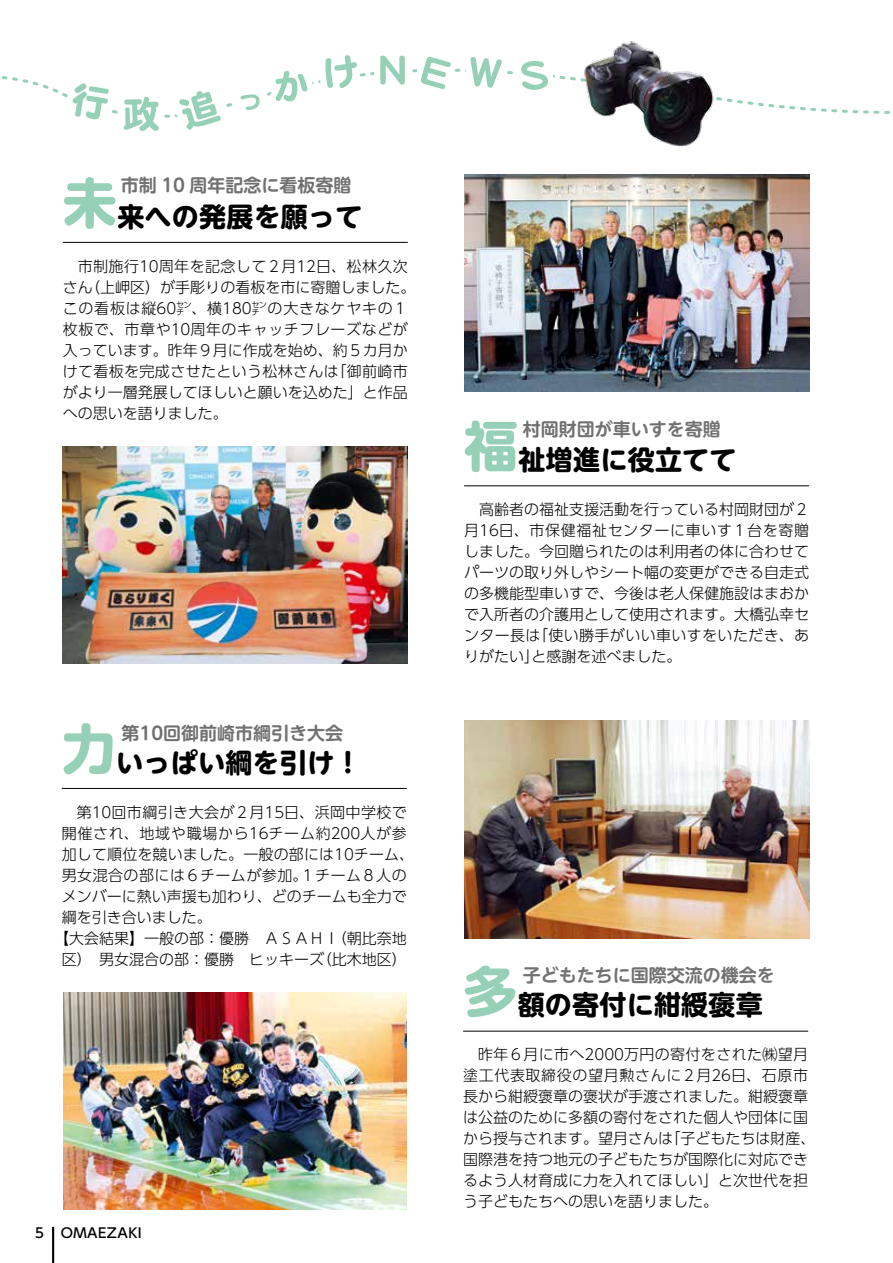
<style>
.page{position:relative;width:893px;height:1263px;background:#fff}
.page>*{position:absolute;margin:0;border:0;box-sizing:border-box;transform-origin:0 0}
.t1{font:700 27px "UD Shin M Go Pro";letter-spacing:.01em;color:#000}
.t2{font:700 18px "UD Shin M Go Pro De";color:#727171}
.t3{font:300 15px/21px "UD Shin Go Pro";color:#000}
.t4{font:300 15px "UD Shin Go Pro";letter-spacing:.04em;color:#000}
.t5{font:300 15px "UD Shin Go Pro";letter-spacing:.03em;color:#000}
.t6{font:300 15px "UD Shin Go Pro";letter-spacing:.05em;color:#000}
.t7{font:300 15px "UD Shin Go Pro";letter-spacing:.045em;color:#000}
.t8{font:300 15px "UD Shin Go Pro";letter-spacing:.025em;color:#000}
.t9{font:500 13.5px "UD Shin Go Pro";letter-spacing:.035em;color:#000}
.s1{font-size:54px;color:#96d0b6}
</style>
<div class="page">
<img style="left:464px;top:174px;width:345px;height:218px">
<hr style="left:63px;top:242px;width:345px;height:1px;background:#000">
<img style="left:63px;top:446px;width:345px;height:218px">
<img style="left:464px;top:720px;width:345px;height:218px">
<hr style="left:463px;top:1031px;width:345px;height:1px;background:#000">
<img style="left:64px;top:992px;width:343px;height:218px">
<hr style="left:62px;top:788px;width:345px;height:1px;background:#000">
<hr style="left:464px;top:485px;width:345px;height:1px;background:#000">
<hr style="left:52px;top:1227px;width:2px;height:36px;background:#000">
<svg style="left:1px;top:68px;width:889px;height:50px"></svg>
<svg style="left:515px;top:60px;width:39px;height:36px"></svg>
<svg style="left:464px;top:57px;width:44px;height:37px"></svg>
<svg style="left:374px;top:55px;width:83px;height:40px"></svg>
<svg style="left:319px;top:55px;width:44px;height:39px"></svg>
<svg style="left:234px;top:68px;width:79px;height:48px"></svg>
<svg style="left:173px;top:85px;width:54px;height:45px"></svg>
<svg style="left:67px;top:77px;width:98px;height:54px"></svg>
<img style="left:582px;top:41px;width:136px;height:106px">
<p class="t1" style="left:63px;top:194px;width:301px"><span class="s1">未</span>来への発展を願って</p>
<p class="t2" style="left:121px;top:171px;width:232px">市制 10 周年記念に看板寄贈</p>
<p class="t3" style="left:78px;top:255px;width:339px;text-align:center">市制施行10周年を記念して２月12日、松林久次（上岬区）が手彫りの看板を市に寄贈しました。</p>
<p class="t3" style="left:63px;top:276px;width:31px">さん</p>
<p class="t6" style="left:63px;top:296px;width:346px">この看板は縦60㌢、横180㌢の大きなケヤキの１</p>
<p class="t4" style="left:63px;top:317px;width:347px">枚板で、市章や10周年のキャッチフレーズなどが</p>
<p class="t3" style="left:63px;top:339px;width:346px">入っています。昨年９月に作成を始め、約５カ月か</p>
<p class="t3" style="left:331px;top:360px;width:78px">「御前崎市</p>
<p class="t3" style="left:63px;top:360px;width:346px">けて看板を完成させたという松林さんは<br>がより一層発展してほしいと願いを込めた」と作品への思いを語りました。</p>
<p class="t1" style="left:62px;top:740px;width:301px"><span class="s1">力</span>いっぱい綱を引け!</p>
<p class="t5" style="left:77px;top:800px;width:332px">第10回市綱引き大会が２月15日、浜岡中学校で</p>
<p class="t7" style="left:62px;top:821px;width:347px">開催され、地域や職場から16チーム約200人が参</p>
<p class="t3" style="left:62px;top:843px;width:354px">加して順位を競いました。一般の部には10チーム、</p>
<p class="t5" style="left:62px;top:863px;width:346px">男女混合の部には６チームが参加１。チーム８人の</p>
<p class="t3" style="left:62px;top:885px;width:347px">メンバーに熱い声援も加わり、どのチームも全力で</p>
<p class="t3" style="left:62px;top:906px;width:151px">綱を引き合いました。</p>
<p class="t3" style="left:332px;top:927px;width:77px">（朝比奈地</p>
<p class="t2" style="left:122px;top:718px;width:223px">第10回御前崎市綱引き大会</p>
<p class="t3" style="left:317px;top:927px;width:92px;text-indent:-262px">【大会結果】一般の部：優勝　ＡＳＡＨＩ<br>（比木地区(</p>
<p class="t3" style="left:62px;top:948px;width:264px">区）　男女混合の部：優勝　ヒッキーズ</p>
<p class="t9" style="left:35px;top:1221px;width:10px">5</p>
<p class="t9" style="left:61px;top:1221px;width:83px">OMAEZAKI</p>
<p class="t2" style="left:523px;top:414px;width:199px">村岡財団が車いすを寄贈</p>
<p class="t1" style="left:464px;top:438px;width:274px"><span class="s1">福</span>祉増進に役立てて</p>
<p class="t3" style="left:464px;top:498px;width:347px;text-align:right">高齢者の福祉支援活動を行っている村岡財団が２月16日、市保健福祉センターに車いす１台を寄贈しました。今回贈られたのは利用者の体に合わせてパーツの取り外しやシート幅の変更ができる自走式の多機能型車いすで、今後は老人保健施設はまおかで入所者の介護用として使用されます。大橋弘幸セ「使い勝手がいい車いすをいただき、あ</p>
<p class="t3" style="left:532px;top:624px;width:151px;text-indent:-68px">ンター長は<br>と感謝を述べました。</p>
<p class="t3" style="left:464px;top:645px;width:76px">りがたい」</p>
<p class="t1" style="left:463px;top:983px;width:301px"><span class="s1">多</span>額の寄付に紺綬褒章</p>
<p class="t8" style="left:478px;top:1042px;width:332px">昨年６月に市へ2000万円の寄付をされた㈱望月</p>
<p class="t4" style="left:463px;top:1063px;width:346px">塗工代表取締役の望月勲さんに２月26日、石原市</p>
<p class="t3" style="left:463px;top:1086px;width:346px">長から紺綬褒章の褒状が手渡されました。紺綬褒章</p>
<p class="t3" style="left:463px;top:1107px;width:346px">は公益のために多額の寄付をされた個人や団体に国</p>
<p class="t3" style="left:666px;top:1128px;width:151px">「子どもたちは財産、</p>
<p class="t2" style="left:523px;top:961px;width:253px">子どもたちに国際交流の機会を</p>
<p class="t3" style="left:463px;top:1128px;width:346px">から授与されます。望月さんは<br>国際港を持つ地元の子どもたちが国際化に対応できるよう人材育成に力を入れてほしい」と次世代を担う子どもたちへの思いを語りました。</p>
</div>
